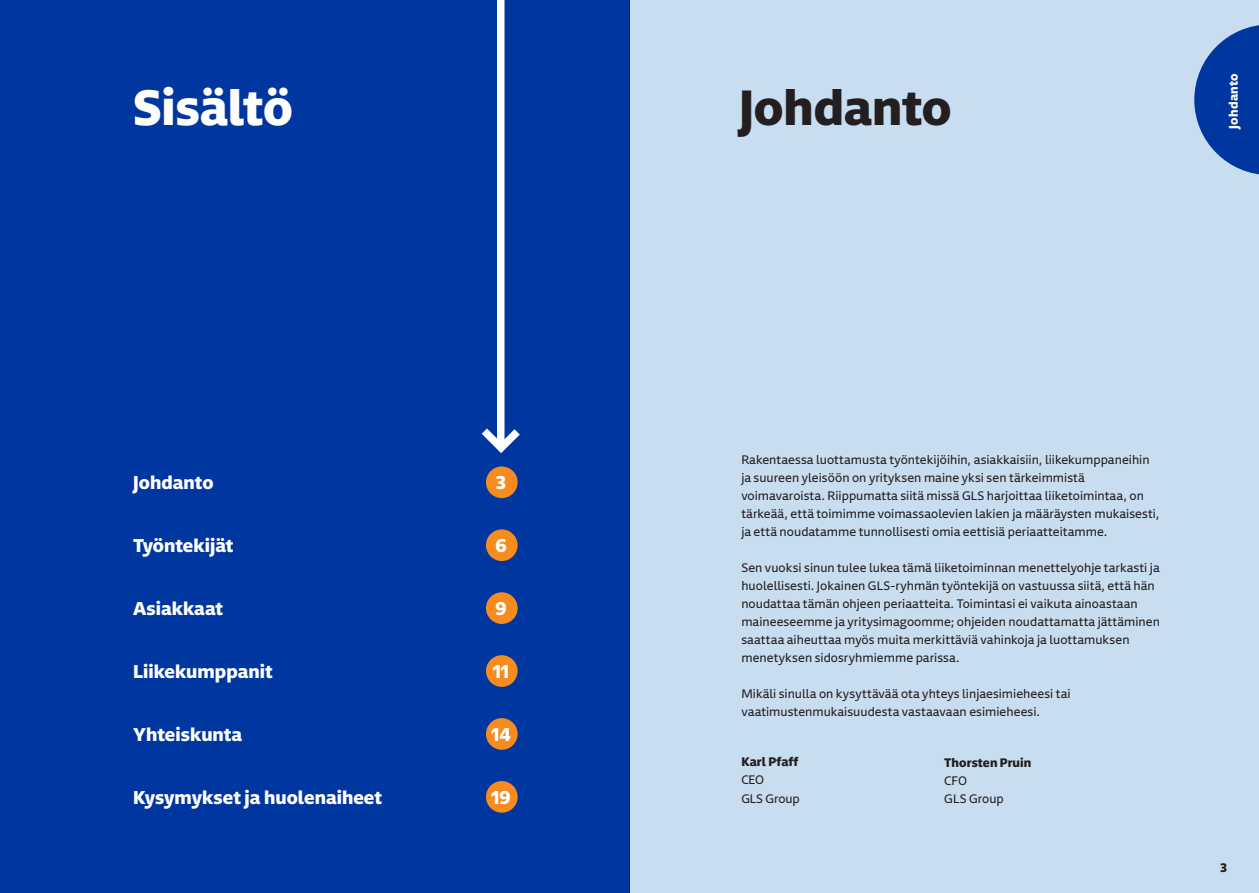
<style>
.page{position:relative;width:1259px;height:893px;background:#fff}
.page>*{position:absolute;margin:0;border:0;box-sizing:border-box;transform-origin:0 0}
.t1{font:700 48px "Newson";letter-spacing:-.005em;color:#231f20}
.t2{font:700 48px "Newson GLSDTP";letter-spacing:-.005em;color:#fff}
.t3{font:700 18px "Newson";color:#fff}
.t4{font:12px/18px "Newson GLSDTP";letter-spacing:.005em;color:#231f20}
.t5{font:700 12px "Newson";letter-spacing:.005em;color:#231f20}
.t6{font:700 12px "Newson GLS";letter-spacing:.01em;color:#231f20}
.t7{font:700 12px "Newson";letter-spacing:.015em;color:#fff}
</style>
<div class="page">
<div style="left:629px;top:0;width:630px;height:893px;background:#c9ddf1"></div>
<div style="left:0;top:0;width:629px;height:893px;background:#0036a0"></div>
<svg style="left:481px;top:420px;width:39px;height:33px"></svg>
<div style="left:497px;top:0;width:7px;height:448px;background:#fff"></div>
<svg style="left:1194px;top:25px;width:65px;height:150px"></svg>
<div style="left:486px;top:466px;width:31px;height:32px;background:#f68c1f;border-radius:50%"></div>
<div style="left:486px;top:529px;width:31px;height:32px;background:#f68c1f;border-radius:50%"></div>
<div style="left:486px;top:592px;width:31px;height:32px;background:#f68c1f;border-radius:50%"></div>
<div style="left:486px;top:655px;width:31px;height:32px;background:#f68c1f;border-radius:50%"></div>
<div style="left:486px;top:718px;width:31px;height:32px;background:#f68c1f;border-radius:50%"></div>
<div style="left:486px;top:781px;width:31px;height:32px;background:#f68c1f;border-radius:50%"></div>
<hr style="left:629px;top:0;width:1px;height:893px;background:#231f20">
<h1 class="t2" style="left:133px;top:63px;width:161px">Sisältö</h1>
<h2 class="t3" style="left:133px;top:466px;width:82px">Johdanto</h2>
<h2 class="t3" style="left:496px;top:466px;width:11px">3</h2>
<h2 class="t3" style="left:133px;top:529px;width:102px">Työntekijät</h2>
<h2 class="t3" style="left:495px;top:529px;width:13px">6</h2>
<h2 class="t3" style="left:133px;top:592px;width:91px">Asiakkaat</h2>
<h2 class="t3" style="left:495px;top:591px;width:13px">9</h2>
<h2 class="t3" style="left:133px;top:655px;width:141px">Liikekumppanit</h2>
<h2 class="t3" style="left:493px;top:654px;width:18px">11</h2>
<h2 class="t3" style="left:133px;top:717px;width:110px">Yhteiskunta</h2>
<h2 class="t3" style="left:491px;top:717px;width:21px">14</h2>
<h2 class="t3" style="left:133px;top:780px;width:250px">Kysymykset ja huolenaiheet</h2>
<h2 class="t3" style="left:491px;top:780px;width:21px">19</h2>
<h1 class="t1" style="left:739px;top:63px;width:214px">Johdanto</h1>
<p class="t7" style="left:1222px;top:129px;width:56px;rotate:-90deg">Johdanto</p>
<p class="t4" style="left:741px;top:449px;width:419px">Rakentaessa luottamusta työntekijöihin, asiakkaisiin, liikekumppaneihin ja suureen yleisöön on yrityksen maine yksi sen tärkeimmistä voimavaroista. Riippumatta siitä missä GLS harjoittaa liiketoimintaa, on tärkeää, että toimimme voimassaolevien lakien ja määräysten mukaisesti, ja että noudatamme tunnollisesti omia eettisiä periaatteitamme.</p>
<p class="t4" style="left:741px;top:557px;width:420px">Sen vuoksi sinun tulee lukea tämä liiketoiminnan menettelyohje tarkasti ja huolellisesti. Jokainen GLS-ryhmän työntekijä on vastuussa siitä, että hän noudattaa tämän ohjeen periaatteita. Toimintasi ei vaikuta ainoastaan maineeseemme ja yritysimagoomme; ohjeiden noudattamatta jättäminen saattaa aiheuttaa myös muita merkittäviä vahinkoja ja luottamuksen menetyksen sidosryhmiemme parissa.</p>
<p class="t4" style="left:741px;top:683px;width:331px">Mikäli sinulla on kysyttävää ota yhteys linjaesimieheesi tai vaatimustenmukaisuudesta vastaavaan esimieheesi.</p>
<p class="t6" style="left:741px;top:750px;width:58px">Karl Pfaff</p>
<p class="t4" style="left:741px;top:769px;width:60px;line-height:18.5px">CEO<br>GLS Group</p>
<p class="t5" style="left:944px;top:751px;width:89px">Thorsten Pruin</p>
<p class="t4" style="left:944px;top:770px;width:61px">CFO<br>GLS Group</p>
<p class="t5" style="left:1220px;top:857px;width:8px">3</p>
</div>
